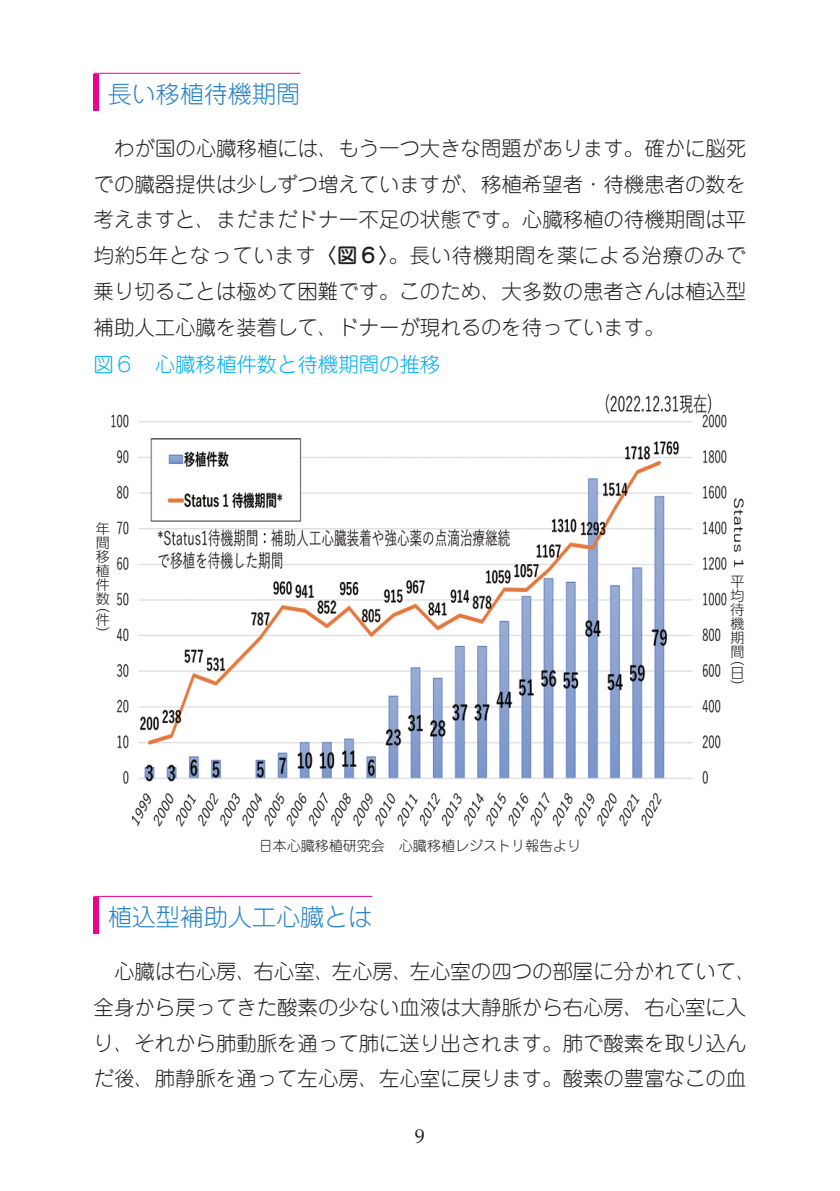
<style>
.page{position:relative;width:840px;height:1191px;background:#fff}
.page>*{position:absolute;margin:0;border:0;box-sizing:border-box;transform-origin:0 0}
.t1{font:300 24px "Jun 101 Pro";color:#2783c5}
.t2{font:300 20.4px/35.8px "Jun 101 Pro";color:#231f20;text-align:justify}
.t3{font:300 20.4px "Jun 101 Pro";color:#00aeef}
.t4{font:20px "Palatino";color:#231f20}
.t5{font:300 14px "Jun 101 Pro";color:#231f20}
.t6{font:300 14px/14px "UD Shin Go Pr 6";color:#231f20;text-align:justify}
.s1{font-family:"Jun 34 Pro";font-weight:500}
</style>
<div class="page">
<hr style="left:94px;top:73px;width:206px;height:1px;background:#ed028c">
<div style="left:94px;top:74px;width:5px;height:37px;background:#ed028c"></div>
<hr style="left:94px;top:896px;width:278px;height:1px;background:#ed028c">
<div style="left:94px;top:897px;width:5px;height:36px;background:#ed028c"></div>
<img style="left:111px;top:393px;width:633px;height:434px">
<p class="t1" style="left:108px;top:75px;width:193px">長い移植待機期間</p>
<p class="t2" style="left:94px;top:128px;width:653px">　わが国の心臓移植には、もう一つ大きな問題があります。確かに脳死での臓器提供は少しずつ増えていますが、移植希望者・待機患者の数を考えますと、まだまだドナー不足の状態です。心臓移植の待機期間は平均約5年となっています<span class="s1">〈図６〉</span>。長い待機期間を薬による治療のみで乗り切ることは極めて困難です。このため、大多数の患者さんは植込型補助人工心臓を装着して、ドナーが現れるのを待っています。</p>
<p class="t3" style="left:94px;top:348px;width:348px">図６　心臓移植件数と待機期間の推移</p>
<p class="t6" style="left:96px;top:521px;width:15px">年間移植件数</p>
<p class="t6" style="left:96px;top:598px;width:15px">（件）</p>
<p class="t5" style="left:259px;top:834px;width:323px">日本心臓移植研究会　心臓移植レジストリ報告より</p>
<p class="t6" style="left:730px;top:574px;width:15px">平均待機期間</p>
<p class="t6" style="left:730px;top:651px;width:15px">（日）</p>
<p class="t1" style="left:108px;top:898px;width:265px">植込型補助人工心臓とは</p>
<p class="t2" style="left:94px;top:951px;width:664px;text-align:left">　心臓は右心房、右心室、左心房、左心室の四つの部屋に分かれていて、全身から戻ってきた酸素の少ない血液は大静脈から右心房、右心室に入り、それから肺動脈を通って肺に送り出されます。肺で酸素を取り込んだ後、肺静脈を通って左心房、左心室に戻ります。酸素の豊富なこの血</p>
<p class="t4" style="left:415px;top:1119px;width:11px">9</p>
</div>
